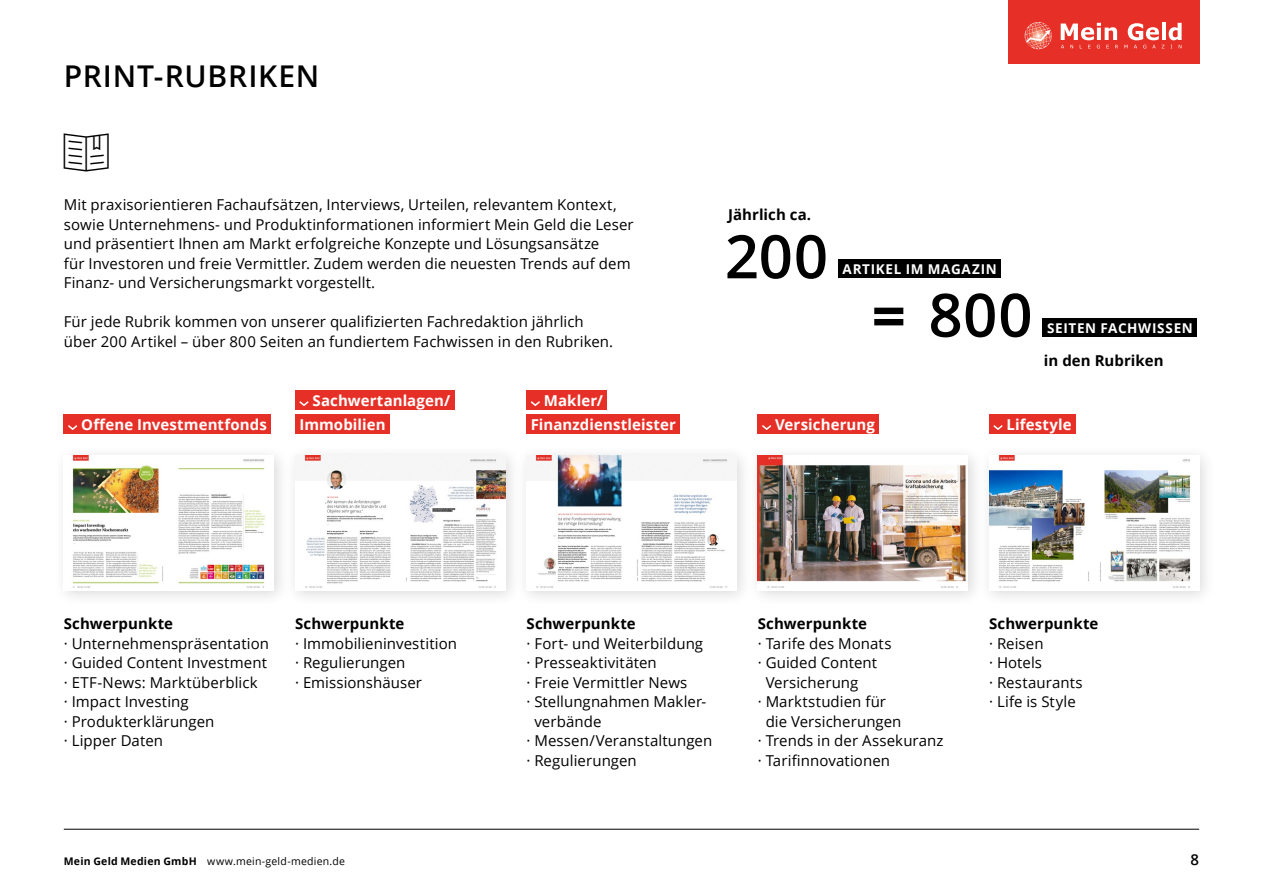
<style>
.page{position:relative;width:1263px;height:893px;background:#fff}
.page>*{position:absolute;margin:0;border:0;box-sizing:border-box;transform-origin:0 0}
.t1{font:600 60px "Open Sans";letter-spacing:.01em;color:#000}
.t2{font:600 30px "Open Sans";letter-spacing:.025em;color:#000}
.t3{font:15px/19.5px "Open Sans";letter-spacing:.005em;color:#000}
.t4{font:700 15px "Open Sans";letter-spacing:.005em;color:#fff}
.t5{font:700 15px "Open Sans";letter-spacing:.005em;color:#000}
.t6{font:600 15px "Open Sans";color:#000}
.t7{font:700 13.5px "Open Sans";letter-spacing:.05em;color:#fff}
.t8{font:10.5px "Open Sans";letter-spacing:.02em;color:#000}
.s1{font-weight:700}
</style>
<div class="page">
<div style="left:1008px;top:0;width:191px;height:64px;background:#e63027"></div>
<svg style="left:1024px;top:22px;width:158px;height:28px"></svg>
<hr style="left:64px;top:829px;width:1135px;height:1px;background:#000">
<div style="left:64px;top:414px;width:207px;height:20px;background:#e63027"></div>
<svg style="left:68px;top:425px;width:9px;height:5px"></svg>
<div style="left:838px;top:259px;width:163px;height:19px;background:#000"></div>
<div style="left:1043px;top:318px;width:154px;height:19px;background:#000"></div>
<div style="left:526px;top:414px;width:154px;height:20px;background:#e63027"></div>
<div style="left:526px;top:390px;width:81px;height:20px;background:#e63027"></div>
<svg style="left:531px;top:401px;width:9px;height:5px"></svg>
<div style="left:758px;top:414px;width:121px;height:20px;background:#e63027"></div>
<svg style="left:762px;top:425px;width:9px;height:5px"></svg>
<div style="left:989px;top:414px;width:87px;height:20px;background:#e63027"></div>
<svg style="left:993px;top:425px;width:10px;height:5px"></svg>
<div style="left:295px;top:414px;width:95px;height:20px;background:#e63027"></div>
<div style="left:295px;top:390px;width:160px;height:20px;background:#e63027"></div>
<svg style="left:299px;top:401px;width:10px;height:5px"></svg>
<div style="left:53px;top:444px;width:238px;height:163px;background:#000;opacity:.15"></div>
<img style="left:64px;top:455px;width:210px;height:135px">
<div style="left:284px;top:444px;width:238px;height:163px;background:#000;opacity:.15"></div>
<img style="left:295px;top:455px;width:210px;height:135px">
<div style="left:515px;top:444px;width:239px;height:163px;background:#000;opacity:.15"></div>
<img style="left:526px;top:455px;width:210px;height:135px">
<div style="left:747px;top:444px;width:238px;height:163px;background:#000;opacity:.15"></div>
<img style="left:758px;top:455px;width:210px;height:135px">
<div style="left:978px;top:444px;width:238px;height:163px;background:#000;opacity:.15"></div>
<img style="left:989px;top:455px;width:210px;height:135px">
<h2 class="t2" style="left:64px;top:55px;width:257px">PRINT-RUBRIKEN</h2>
<p class="t3" style="left:64px;top:194px;width:571px">Mit praxisorientieren Fachaufsätzen, Interviews, Urteilen, relevantem Kontext, sowie Unternehmens- und Produktinformationen informiert Mein Geld die Leser und präsentiert Ihnen am Markt erfolgreiche Konzepte und Lösungsansätze<br>für Investoren und freie Vermittler. Zudem werden die neuesten Trends auf dem Finanz- und Versicherungsmarkt vorgestellt.</p>
<p class="t3" style="left:64px;top:311px;width:551px">Für jede Rubrik kommen von unserer qualifizierten Fachredaktion jährlich über 200 Artikel – über 800 Seiten an fundiertem Fachwissen in den Rubriken.</p>
<p class="t4" style="left:312px;top:390px;width:139px">Sachwertanlagen/</p>
<p class="t4" style="left:544px;top:390px;width:61px">Makler/</p>
<p class="t5" style="left:728px;top:204px;width:85px">Jährlich ca.</p>
<h1 class="t1" style="left:725px;top:215px;width:105px">200</h1>
<p class="t7" style="left:843px;top:260px;width:156px">ARTIKEL IM MAGAZIN</p>
<h1 class="t1" style="left:872px;top:274px;width:162px"><span class="s1">=</span> 800</h1>
<p class="t7" style="left:1047px;top:318px;width:147px">SEITEN FACHWISSEN</p>
<p class="t5" style="left:1044px;top:350px;width:121px">in den Rubriken</p>
<p class="t4" style="left:81px;top:414px;width:187px">Offene Investmentfonds</p>
<p class="t4" style="left:299px;top:414px;width:88px">Immobilien</p>
<p class="t4" style="left:775px;top:414px;width:101px">Versicherung</p>
<p class="t4" style="left:1006px;top:414px;width:67px">Lifestyle</p>
<p class="t4" style="left:531px;top:414px;width:147px">Finanzdienstleister</p>
<p class="t5" style="left:64px;top:613px;width:111px">Schwerpunkte</p>
<p class="t3" style="left:64px;top:633px;width:207px">· Unternehmenspräsentation · Guided Content Investment · ETF-News: Marktüberblick<br>· Impact Investing<br>· Produkterklärungen<br>· Lipper Daten</p>
<p class="t5" style="left:295px;top:613px;width:111px">Schwerpunkte</p>
<p class="t3" style="left:295px;top:633px;width:163px">· Immobilieninvestition · Regulierungen<br>· Emissionshäuser</p>
<p class="t5" style="left:526px;top:613px;width:111px">Schwerpunkte</p>
<p class="t3" style="left:526px;top:633px;width:178px">· Fort- und Weiterbildung</p>
<p class="t3" style="left:526px;top:653px;width:132px">· Presseaktivitäten</p>
<p class="t3" style="left:526px;top:672px;width:162px">· Freie Vermittler News</p>
<p class="t3" style="left:526px;top:692px;width:180px">· Stellungnahmen Makler-</p>
<p class="t3" style="left:534px;top:711px;width:69px">verbände</p>
<p class="t3" style="left:526px;top:731px;width:187px">· Messen/Veranstaltungen</p>
<p class="t3" style="left:526px;top:750px;width:112px">· Regulierungen</p>
<p class="t5" style="left:758px;top:613px;width:111px">Schwerpunkte</p>
<p class="t3" style="left:758px;top:633px;width:135px">· Tarife des Monats</p>
<p class="t3" style="left:758px;top:653px;width:121px">· Guided Content</p>
<p class="t3" style="left:766px;top:672px;width:94px">Versicherung</p>
<p class="t3" style="left:758px;top:692px;width:130px">· Marktstudien für</p>
<p class="t3" style="left:766px;top:711px;width:137px">die Versicherungen</p>
<p class="t3" style="left:758px;top:731px;width:187px">· Trends in der Assekuranz</p>
<p class="t3" style="left:758px;top:750px;width:134px">· Tarifinnovationen</p>
<p class="t5" style="left:989px;top:613px;width:111px">Schwerpunkte</p>
<p class="t3" style="left:989px;top:633px;width:95px">· Reisen<br>· Hotels<br>· Restaurants · Life is Style</p>
<p class="t8" style="left:64px;top:854px;width:283px"><span class="s1">Mein Geld Medien GmbH</span> www.mein-geld-medien.de</p>
<p class="t6" style="left:1190px;top:849px;width:10px">8</p>
</div>
